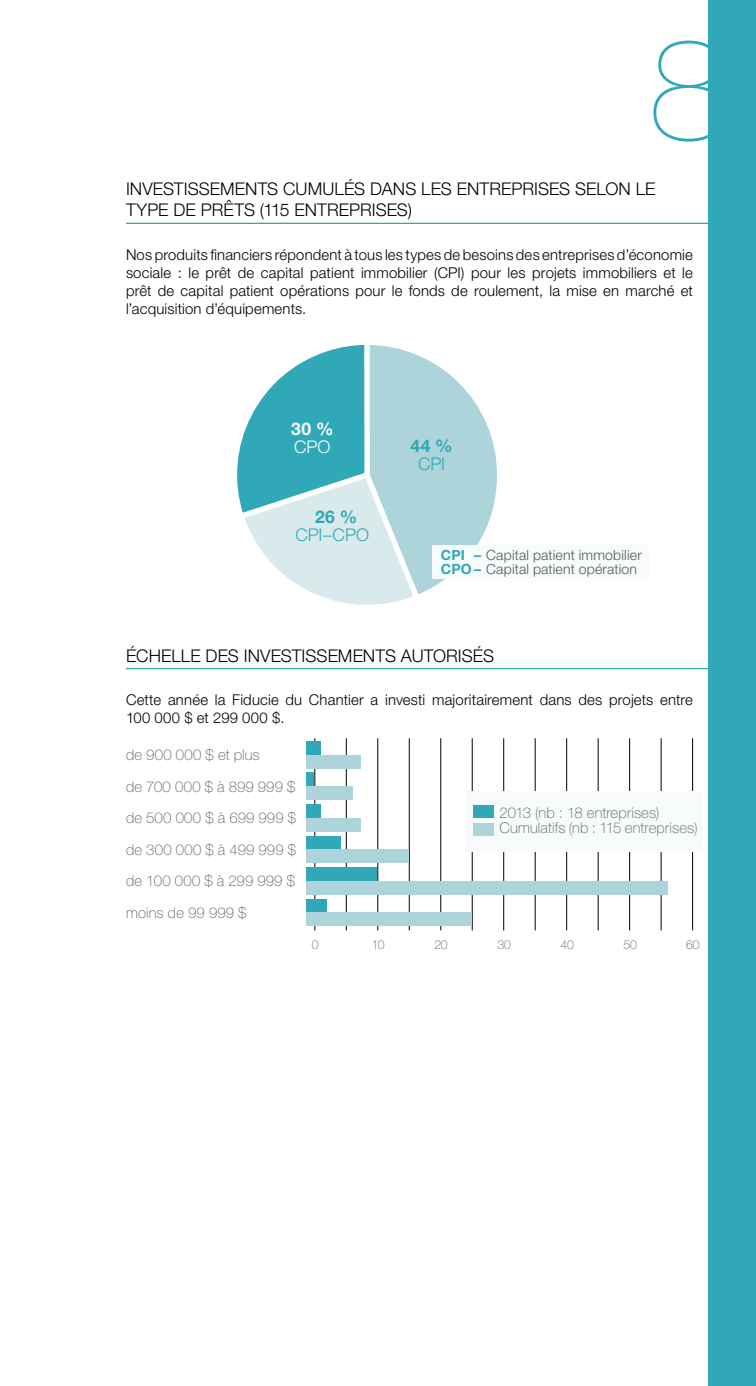
<style>
.page{position:relative;width:756px;height:1386px;background:#fff}
.page>*{position:absolute;margin:0;border:0;box-sizing:border-box;transform-origin:0 0}
.t1{font:200 143.5px "Helvetica Neue LT Pro";color:#30a8b8}
.t2{font:300 17.5px/21px "Helvetica Neue LT Pro";letter-spacing:.005em;color:#000}
.t3{font:300 17.5px "Helvetica Neue LT Pro";letter-spacing:.005em;color:#30a8b8}
.t4{font:700 17.5px "Helvetica Neue LT Pro";color:#30a8b8}
.t5{font:700 17.5px "Helvetica Neue LT Pro";color:#fff}
.t6{font:300 17.5px "Helvetica Neue LT Pro";color:#fff}
.t7{font:300 14.88px/17.8px "Helvetica Neue LT Pro";letter-spacing:.015em;color:#000;text-align:justify}
.t8{font:100 14.88px/31.5px "Helvetica Neue LT Pro";letter-spacing:.01em;color:#58585a}
.t9{font:300 14px/14px "Helvetica Neue LT Pro";letter-spacing:.015em;color:#58585a}
.t10{font:100 12.25px "Helvetica Neue LT Pro";letter-spacing:-.015em;color:#58585a}
.s1{font-weight:700;color:#30a8b8}
</style>
<div class="page">
<div style="left:709px;top:0;width:47px;height:1386px;background:#30a8b8"></div>
<hr style="left:126px;top:223px;width:583px;height:1px;background:#30a8b8">
<hr style="left:126px;top:668px;width:583px;height:1px;background:#30a8b8">
<svg style="left:360px;top:667px;width:145px;height:264px"></svg>
<svg style="left:237px;top:345px;width:260px;height:260px"></svg>
<div style="left:432px;top:545px;width:217px;height:34px;background:#f8fbfb"></div>
<hr style="left:409px;top:738px;width:1px;height:192px;background:#000">
<hr style="left:346px;top:738px;width:1px;height:192px;background:#000">
<hr style="left:661px;top:738px;width:1px;height:192px;background:#000">
<hr style="left:535px;top:738px;width:1px;height:192px;background:#000">
<hr style="left:472px;top:738px;width:1px;height:192px;background:#000">
<hr style="left:598px;top:738px;width:1px;height:192px;background:#000">
<hr style="left:377px;top:738px;width:1px;height:192px;background:#000">
<hr style="left:315px;top:738px;width:1px;height:192px;background:#000">
<hr style="left:629px;top:738px;width:1px;height:192px;background:#000">
<hr style="left:692px;top:738px;width:1px;height:192px;background:#000">
<hr style="left:503px;top:738px;width:1px;height:192px;background:#000">
<hr style="left:440px;top:738px;width:1px;height:192px;background:#000">
<hr style="left:566px;top:738px;width:1px;height:192px;background:#000">
<div style="left:306px;top:755px;width:54px;height:14px;background:#aed4db"></div>
<div style="left:306px;top:741px;width:15px;height:14px;background:#30a8b8"></div>
<div style="left:306px;top:773px;width:8px;height:13px;background:#30a8b8"></div>
<div style="left:306px;top:786px;width:47px;height:14px;background:#aed4db"></div>
<div style="left:306px;top:804px;width:15px;height:14px;background:#30a8b8"></div>
<div style="left:306px;top:818px;width:54px;height:14px;background:#aed4db"></div>
<div style="left:306px;top:836px;width:34px;height:13px;background:#30a8b8"></div>
<div style="left:306px;top:849px;width:103px;height:14px;background:#aed4db"></div>
<div style="left:306px;top:867px;width:71px;height:14px;background:#30a8b8"></div>
<div style="left:306px;top:881px;width:362px;height:14px;background:#aed4db"></div>
<div style="left:306px;top:899px;width:20px;height:14px;background:#30a8b8"></div>
<div style="left:306px;top:913px;width:166px;height:13px;background:#aed4db"></div>
<div style="left:465px;top:791px;width:238px;height:60px;background:#f8fbfb"></div>
<div style="left:473px;top:805px;width:20px;height:13px;background:#30a8b8"></div>
<div style="left:473px;top:823px;width:20px;height:12px;background:#aed4db"></div>
<h1 class="t1" style="left:649px;top:6px;width:81px">8</h1>
<p class="t2" style="left:126px;top:178px;width:531px">INVESTISSEMENTS CUMULÉS DANS LES ENTREPRISES SELON LE<br>TYPE DE PRÊTS (115 ENTREPRISES)</p>
<p class="t7" style="left:126px;top:245px;width:569px">Nos produits financiers répondent à tous les types de besoins des entreprises d’économie sociale : le prêt de capital patient immobilier (CPI) pour les projets immobiliers et le prêt de capital patient opérations pour le fonds de roulement, la mise en marché et l’acquisition d’équipements.</p>
<p class="t5" style="left:291px;top:418px;width:44px">30 %</p>
<p class="t6" style="left:294px;top:436px;width:38px">CPO</p>
<p class="t4" style="left:315px;top:506px;width:44px">26 %</p>
<p class="t3" style="left:295px;top:524px;width:75px">CPI–CPO</p>
<p class="t4" style="left:410px;top:435px;width:44px">44 %</p>
<p class="t3" style="left:418px;top:453px;width:29px">CPI</p>
<p class="t9" style="left:441px;top:547px;width:203px"><span class="s1">CPI –</span> Capital patient immobilier<br><span class="s1">CPO–</span> Capital patient opération</p>
<p class="t2" style="left:126px;top:645px;width:370px">ÉCHELLE DES INVESTISSEMENTS AUTORISÉS</p>
<p class="t7" style="left:126px;top:691px;width:569px">Cette année la Fiducie du Chantier a investi majoritairement dans des projets entre<br>100 000 $ et 299 000 $.</p>
<p class="t8" style="left:126px;top:739px;width:172px">de 900 000 $ et plus<br>de 700 000 $ à 899 999 $ de 500 000 $ à 699 999 $ de 300 000 $ à 499 999 $ de 100 000 $ à 299 999 $ moins de 99 999 $</p>
<p class="t8" style="left:500px;top:804px;width:200px;line-height:15.8px">2013 (nb : 18 entreprises)<br>Cumulatifs (nb : 115 entreprises)</p>
<p class="t10" style="left:312px;top:938px;width:8px">0</p>
<p class="t10" style="left:372px;top:938px;width:14px">10</p>
<p class="t10" style="left:434px;top:938px;width:15px">20</p>
<p class="t10" style="left:497px;top:938px;width:15px">30</p>
<p class="t10" style="left:560px;top:938px;width:15px">40</p>
<p class="t10" style="left:623px;top:938px;width:15px">50</p>
<p class="t10" style="left:686px;top:938px;width:15px">60</p>
</div>
